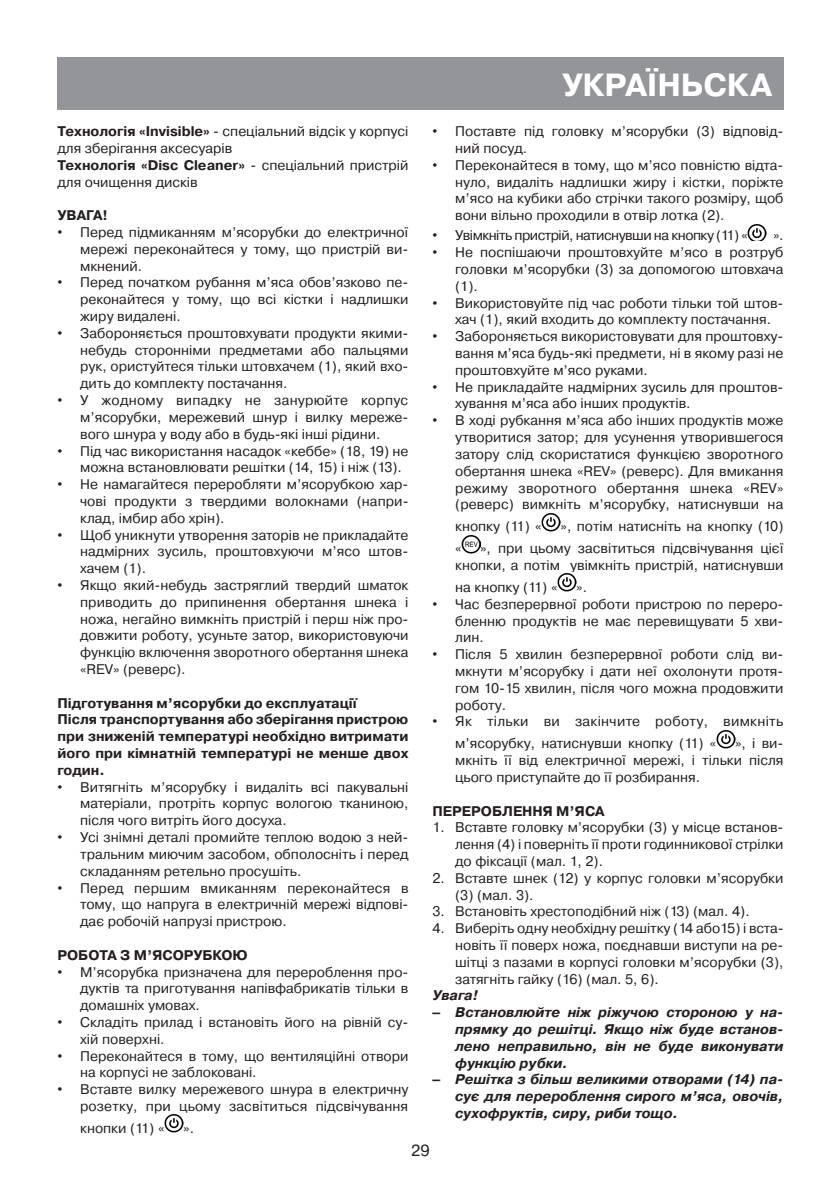
<style>
.page{position:relative;width:840px;height:1191px;background:#fff}
.page>*{position:absolute;margin:0;border:0;box-sizing:border-box;transform-origin:0 0}
.t1{font:700 32px "Pragmatica C";color:#fff}
.t2{font:16px "Pragmatica C";color:#231f20}
.t3{font:14px/16.8px "Pragmatica C";color:#231f20;text-align:justify}
.t4{font:italic 700 14px/16.8px "Pragmatica C";color:#231f20;text-align:justify}
.t5{font:700 14px/16.8px "Pragmatica C";color:#231f20}
.t6{font:14px/22px "Pragmatica C";letter-spacing:.02em;color:#231f20}
.t7{font:14px "Pragmatica C";letter-spacing:-.035em;color:#231f20}
.s1{font-weight:700}
.s2{font-family:"Arial"}
</style>
<div class="page">
<div style="left:57px;top:57px;width:726px;height:53px;background:#939598"></div>
<img style="left:164px;top:1114px;width:19px;height:18px">
<img style="left:747px;top:224px;width:19px;height:16px">
<img style="left:541px;top:513px;width:19px;height:18px">
<img style="left:461px;top:535px;width:19px;height:18px">
<img style="left:557px;top:573px;width:19px;height:19px">
<img style="left:716px;top:730px;width:19px;height:18px">
<p class="t3" style="left:57px;top:123px;width:352px;text-align:left"><span class="s1">Технологія «Invisible»</span> - спеціальний відсік у корпусі для зберігання аксесуарів<br><span class="s1">Технологія «Disc Cleaner»</span> - спеціальний пристрій для очищення дисків</p>
<p class="t5" style="left:57px;top:207px;width:52px">УВАГА!</p>
<p class="t3" style="left:80px;top:224px;width:330px;text-indent:-23px"><span class="s2">•</span> Перед підмиканням м’ясорубки до електричної мережі переконайтеся у тому, що пристрій ви&shy;мкнений.</p>
<p class="t3" style="left:80px;top:274px;width:330px;text-indent:-23px"><span class="s2">•</span> Перед початком рубання м’яса обов’язково пе&shy;реконайтеся у тому, що всі кістки і надлишки жиру видалені.</p>
<p class="t3" style="left:80px;top:325px;width:330px;text-indent:-23px"><span class="s2">•</span> Забороняється проштовхувати продукти якими&shy;небудь сторонніми предметами або пальцями рук, ористуйтеся тільки штовхачем (1), який вхо&shy;дить до комплекту постачання.</p>
<p class="t3" style="left:80px;top:392px;width:330px;text-indent:-23px"><span class="s2">•</span> У жодному випадку не занурюйте корпус м’ясорубки, мережевий шнур і вилку мереже&shy;вого шнура у воду або в будь-які інші рідини.</p>
<p class="t3" style="left:80px;top:442px;width:330px;text-indent:-23px"><span class="s2">•</span> Під час використання насадок «кеббе» (18, 19) не можна встановлювати решітки (14, 15) і ніж (13).</p>
<p class="t3" style="left:80px;top:476px;width:330px;text-indent:-23px"><span class="s2">•</span> Не намагайтеся переробляти м’ясорубкою хар&shy;чові продукти з твердими волокнами (напри&shy;клад, імбир або хрін).</p>
<p class="t3" style="left:80px;top:526px;width:330px;text-indent:-23px"><span class="s2">•</span> Щоб уникнути утворення заторів не прикладайте надмірних зусиль, проштовхуючи м’ясо штов&shy;хачем (1).</p>
<p class="t3" style="left:80px;top:577px;width:330px;text-indent:-23px"><span class="s2">•</span> Якщо який-небудь застряглий твердий шматок приводить до припинення обертання шнека і ножа, негайно вимкніть пристрій і перш ніж про&shy;довжити роботу, усуньте затор, використовуючи функцію включення зворотного обертання шнека «REV» (реверс).</p>
<p class="t5" style="left:57px;top:694px;width:352px">Підготування м’ясорубки до експлуатації<br>Після транспортування або зберігання пристрою при зниженій температурі необхідно витримати його при кімнатній температурі не менше двох годин.</p>
<p class="t3" style="left:80px;top:778px;width:330px;text-indent:-23px"><span class="s2">•</span> Витягніть м’ясорубку і видаліть всі пакувальні матеріали, протріть корпус вологою тканиною, після чого витріть його досуха.</p>
<p class="t3" style="left:80px;top:829px;width:330px;text-indent:-23px"><span class="s2">•</span> Усі знімні деталі промийте теплою водою з ней&shy;тральним миючим засобом, обполосніть і перед складанням ретельно просушіть.</p>
<p class="t3" style="left:80px;top:879px;width:330px;text-indent:-23px"><span class="s2">•</span> Перед першим вмиканням переконайтеся в тому, що напруга в електричній мережі відпові&shy;дає робочій напрузі пристрою.</p>
<p class="t5" style="left:57px;top:946px;width:192px">РОБОТА З М’ЯСОРУБКОЮ</p>
<p class="t3" style="left:80px;top:963px;width:330px;text-indent:-23px"><span class="s2">•</span> М’ясорубка призначена для перероблення про&shy;дуктів та приготування напівфабрикатів тільки в домашніх умовах.</p>
<p class="t3" style="left:80px;top:1013px;width:330px;text-indent:-23px"><span class="s2">•</span> Складіть прилад і встановіть його на рівній су&shy;хій поверхні.</p>
<p class="t3" style="left:80px;top:1047px;width:330px;text-indent:-23px"><span class="s2">•</span> Переконайтеся в тому, що вентиляційні отвори на корпусі не заблоковані.</p>
<p class="t3" style="left:57px;top:1081px;width:352px;text-align:right"><span class="s2">•</span> Вставте вилку мережевого шнура в електричну розетку, при цьому засвітиться підсвічування</p>
<p class="t3" style="left:80px;top:1119px;width:86px">кнопки (11) «</p>
<p class="t3" style="left:183px;top:1119px;width:12px">».</p>
<h1 class="t1" style="left:562px;top:67px;width:212px">УКРАЇНЬСКа</h1>
<p class="t3" style="left:455px;top:123px;width:330px;text-indent:-23px"><span class="s2">•</span> Поставте під головку м’ясорубки (3) відповід&shy;ний посуд.</p>
<p class="t3" style="left:455px;top:157px;width:330px;text-indent:-23px"><span class="s2">•</span> Переконайтеся в тому, що м’ясо повністю відта&shy;нуло, видаліть надлишки жиру і кістки, поріжте м’ясо на кубики або стрічки такого розміру, щоб вони вільно проходили в отвір лотка (2).</p>
<p class="t7" style="left:432px;top:228px;width:317px"><span class="s2">•</span> Увімкніть пристрій, натиснувши на кнопку (11) «</p>
<p class="t3" style="left:773px;top:227px;width:12px">».</p>
<p class="t3" style="left:455px;top:244px;width:330px;text-indent:-23px"><span class="s2">•</span> Не поспішаючи проштовхуйте м’ясо в розтруб головки м’ясорубки (3) за допомогою штовхача (1).</p>
<p class="t3" style="left:455px;top:294px;width:330px;text-indent:-23px"><span class="s2">•</span> Використовуйте під час роботи тільки той штов&shy;хач (1), який входить до комплекту постачання.</p>
<p class="t3" style="left:455px;top:328px;width:330px;text-indent:-23px"><span class="s2">•</span> Забороняється використовувати для проштовху&shy;вання м’яса будь-які предмети, ні в якому разі не проштовхуйте м’ясо руками.</p>
<p class="t3" style="left:455px;top:378px;width:330px;text-indent:-23px"><span class="s2">•</span> Не прикладайте надмірних зусиль для проштов&shy;хування м’яса або інших продуктів.</p>
<p class="t3" style="left:455px;top:412px;width:330px;text-indent:-23px"><span class="s2">•</span> В ході рубкання м’яса або інших продуктів може утворитися затор; для усунення утворившегося затору слід скористатися функцією зворотного обертання шнека «REV» (реверс). Для вмикання режиму зворотного обертання шнека «REV» (реверс) вимкніть м’ясорубку, натиснувши на</p>
<p class="t3" style="left:455px;top:518px;width:88px">кнопку (11) «</p>
<p class="t3" style="left:560px;top:518px;width:224px">», потім натисніть на кнопку (10)</p>
<p class="t3" style="left:455px;top:540px;width:8px">«</p>
<p class="t3" style="left:455px;top:540px;width:330px;text-align:right">», при цьому засвітиться підсвічування цієї кнопки, а потім увімкніть пристрій, натиснувши</p>
<p class="t3" style="left:455px;top:578px;width:104px">на кнопку (11) «</p>
<p class="t3" style="left:576px;top:578px;width:12px">».</p>
<p class="t3" style="left:455px;top:595px;width:330px;text-indent:-23px"><span class="s2">•</span> Час безперервної роботи пристрою по переро&shy;бленню продуктів не має перевищувати 5 хви&shy;лин.</p>
<p class="t3" style="left:455px;top:646px;width:330px;text-indent:-23px"><span class="s2">•</span> Після 5 хвилин безперервної роботи слід ви&shy;мкнути м’ясорубку і дати неї охолонути протя&shy;гом 10-15 хвилин, після чого можна продовжити роботу.</p>
<p class="t6" style="left:455px;top:710px;width:329px;text-indent:-23px"><span class="s2">•</span> Як тільки ви закінчите роботу, вимкніть м’ясорубку, натиснувши кнопку (11) «</p>
<p class="t3" style="left:455px;top:735px;width:330px;text-indent:280px">», і ви&shy;мкніть її від електричної мережі, і тільки після цього приступайте до її розбирання.</p>
<p class="t5" style="left:432px;top:802px;width:174px">ПЕРЕРОБЛЕННЯ М’ЯСА</p>
<p class="t3" style="left:455px;top:819px;width:330px;text-indent:-23px">1. Вставте головку м’ясорубки (3) у місце встанов&shy;лення (4) і поверніть її проти годинникової стрілки до фіксації (мал. 1, 2).</p>
<p class="t3" style="left:455px;top:869px;width:330px;text-indent:-23px">2. Вставте шнек (12) у корпус головки м’ясорубки (3) (мал. 3).</p>
<p class="t3" style="left:432px;top:903px;width:319px">3. Встановіть хрестоподібний ніж (13) (мал. 4).</p>
<p class="t3" style="left:455px;top:920px;width:330px;text-indent:-23px">4. Виберіть одну необхідну решітку (14 або15) і вста&shy;новіть її поверх ножа, поєднавши виступи на ре&shy;шітці з пазами в корпусі головки м’ясорубки (3), затягніть гайку (16) (мал. 5, 6).</p>
<p class="t4" style="left:432px;top:987px;width:47px">Увага!</p>
<p class="t4" style="left:455px;top:1004px;width:330px;text-indent:-23px"><span class="s2">–</span> Встановлюйте ніж ріжучою стороною у на&shy;прямку до решітці. Якщо ніж буде встанов&shy;лено неправильно, він не буде виконувати функцію рубки.</p>
<p class="t4" style="left:455px;top:1071px;width:330px;text-indent:-23px"><span class="s2">–</span> Решітка з більш великими отворами (14) па&shy;сує для перероблення сирого м’яса, овочів, сухофруктів, сиру, риби тощо.</p>
<p class="t2" style="left:411px;top:1141px;width:20px">29</p>
</div>
